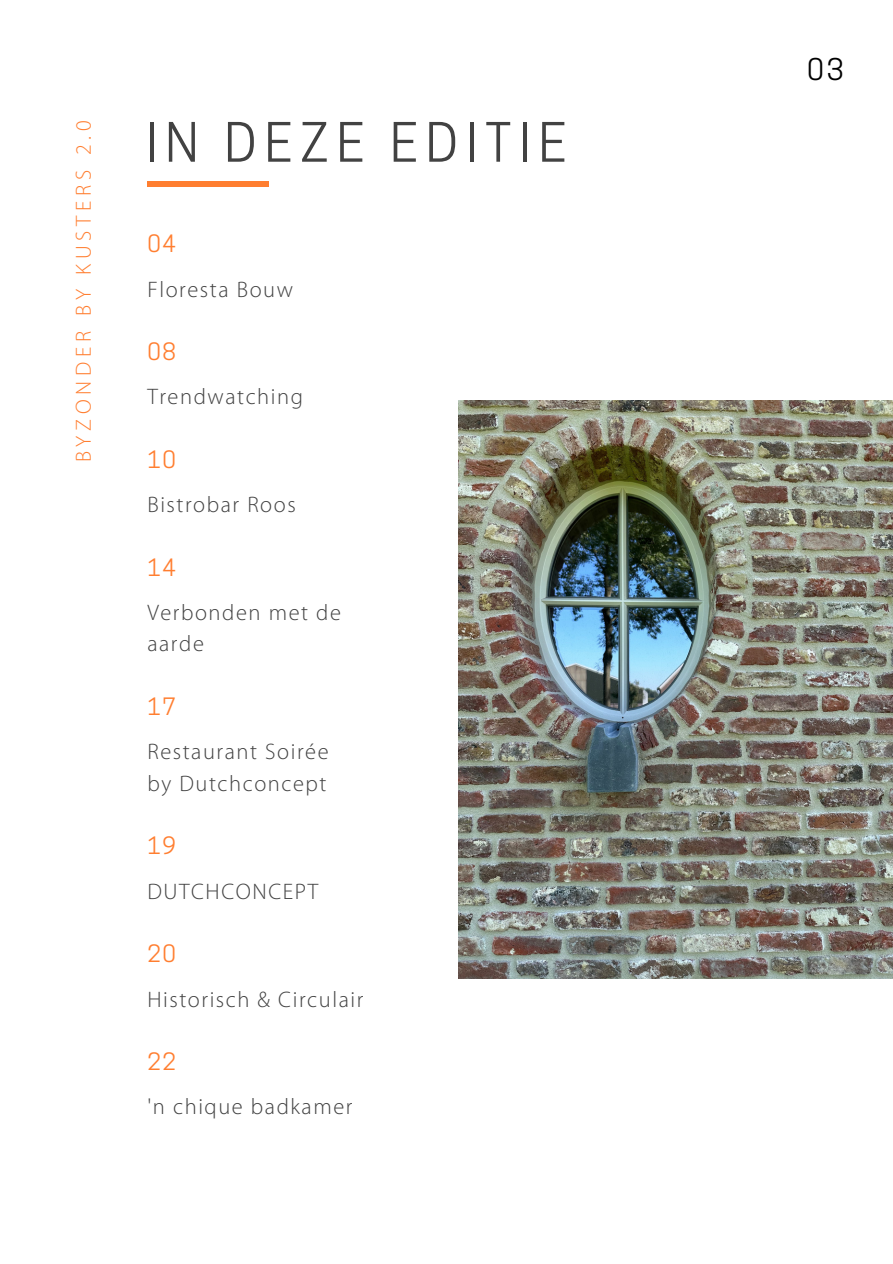
<style>
.page{position:relative;width:893px;height:1264px;background:#fff}
.page>*{position:absolute;margin:0;border:0;box-sizing:border-box;transform-origin:0 0}
.t1{font:51px "Cooper Hewitt";letter-spacing:.15em;color:#424242}
.t2{font:28.2px "Cooper Hewitt";color:#000}
.t3{font:300 22.5px/31.5px "Myriad Pro";letter-spacing:.07em;color:#424242}
.t4{font:22.5px "Cooper Hewitt";letter-spacing:.07em;color:#ff7e30}
.t5{font:300 21.9px "Myriad Pro";letter-spacing:.22em;color:#ff7e30}
</style>
<div class="page">
<div style="left:147px;top:181px;width:122px;height:5px;background:#ff7e30"></div>
<img style="left:459px;top:401px;width:433px;height:577px">
<p class="t5" style="left:74px;top:462px;width:344px;rotate:-90deg">BYZONDER BY KUSTERS 2.0</p>
<p class="t1" style="left:146px;top:123px;width:422px">IN DEZE EDITIE</p>
<p class="t4" style="left:147px;top:235px;width:30px">04</p>
<p class="t3" style="left:147px;top:275px;width:147px">Floresta Bouw</p>
<p class="t4" style="left:147px;top:343px;width:30px">08</p>
<p class="t3" style="left:147px;top:383px;width:157px">Trendwatching</p>
<p class="t4" style="left:147px;top:451px;width:30px">10</p>
<p class="t3" style="left:147px;top:490px;width:150px">Bistrobar Roos</p>
<p class="t4" style="left:147px;top:559px;width:30px">14</p>
<p class="t3" style="left:147px;top:598px;width:195px">Verbonden met de aarde</p>
<p class="t4" style="left:147px;top:698px;width:30px">17</p>
<p class="t3" style="left:147px;top:738px;width:183px">Restaurant Soirée by Dutchconcept</p>
<p class="t4" style="left:147px;top:837px;width:30px">19</p>
<p class="t3" style="left:147px;top:877px;width:172px">DUTCHCONCEPT</p>
<p class="t4" style="left:147px;top:945px;width:30px">20</p>
<p class="t3" style="left:147px;top:985px;width:217px">Historisch &amp; Circulair</p>
<p class="t4" style="left:147px;top:1053px;width:30px">22</p>
<p class="t3" style="left:147px;top:1093px;width:206px">'n chique badkamer</p>
<p class="t2" style="left:807px;top:59px;width:38px">03</p>
</div>
